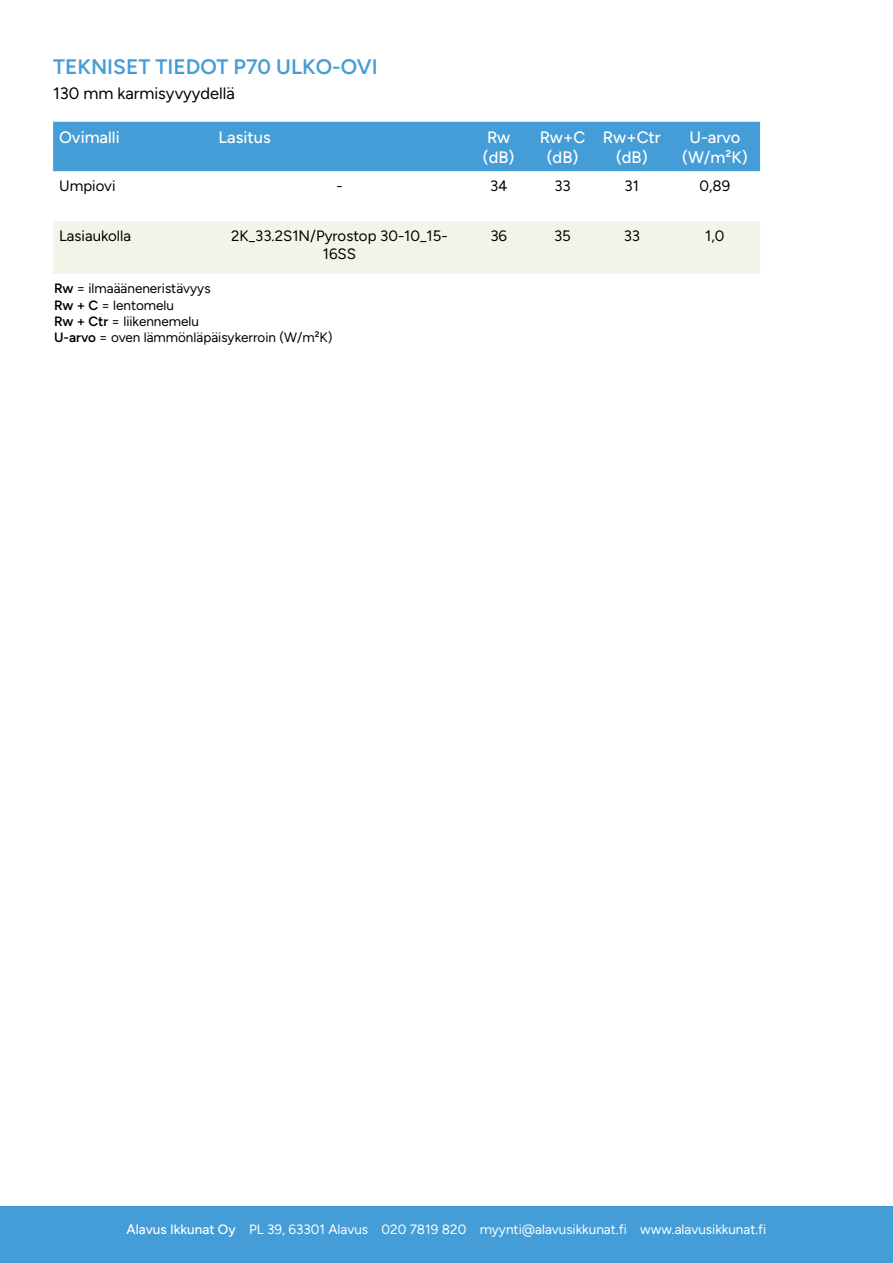
<style>
.page{position:relative;width:893px;height:1263px;background:#fff}
.page>*{position:absolute;margin:0;border:0;box-sizing:border-box;transform-origin:0 0}
.t1{font:600 21px "Figtree";color:#449dd7}
.t2{font:500 16.5px/19.8px "Figtree";color:#fff;text-align:center}
.t3{font:16.5px "Figtree";color:#000}
.t4{font:15px/18px "Figtree";color:#000;text-align:center}
.t5{font:13.5px/16.2px "Figtree";color:#000}
.t6{font:13.5px "Figtree";color:#fff}
.s1{font-weight:600}
.s2{font-weight:500}
</style>
<div class="page">
<div style="left:0;top:1206px;width:893px;height:57px;background:#449dd7"></div>
<div style="left:53px;top:122px;width:707px;height:49px;background:#449dd7"></div>
<div style="left:53px;top:221px;width:707px;height:53px;background:#f4f3e8"></div>
<h1 class="t1" style="left:53px;top:54px;width:326px">TEKNISET TIEDOT P70 ULKO-OVI</h1>
<p class="t3" style="left:53px;top:84px;width:183px">130 mm karmisyvyydellä</p>
<p class="t2" style="left:59px;top:128px;width:62px">Ovimalli</p>
<p class="t2" style="left:219px;top:128px;width:54px">Lasitus</p>
<p class="t2" style="left:483px;top:128px;width:33px;text-align:left">Rw (dB)</p>
<p class="t2" style="left:540px;top:128px;width:47px">Rw+C (dB)</p>
<p class="t2" style="left:603px;top:128px;width:59px">Rw+Ctr (dB)</p>
<p class="t2" style="left:682px;top:128px;width:67px">U-arvo (W/m²K)</p>
<p class="t4" style="left:59px;top:177px;width:58px">Umpiovi</p>
<p class="t4" style="left:336px;top:177px;width:8px">-</p>
<p class="t4" style="left:490px;top:177px;width:19px">34</p>
<p class="t4" style="left:554px;top:177px;width:18px">33</p>
<p class="t4" style="left:625px;top:177px;width:16px">31</p>
<p class="t4" style="left:699px;top:177px;width:32px">0,89</p>
<p class="t4" style="left:59px;top:227px;width:74px">Lasiaukolla</p>
<p class="t4" style="left:231px;top:227px;width:218px">2K_33.2S1N/Pyrostop 30-10_15-<br>16SS</p>
<p class="t4" style="left:490px;top:227px;width:18px">36</p>
<p class="t4" style="left:554px;top:227px;width:18px">35</p>
<p class="t4" style="left:624px;top:227px;width:18px">33</p>
<p class="t4" style="left:705px;top:227px;width:21px">1,0</p>
<p class="t5" style="left:54px;top:281px;width:280px"><span class="s1">Rw</span> = ilmaääneneristävyys<br><span class="s1">Rw + C</span> = lentomelu<br><span class="s1">Rw + Ctr</span> = liikennemelu<br><span class="s1">U-arvo</span> = oven lämmönläpäisykerroin (W/m²K)</p>
<p class="t6" style="left:127px;top:1221px;width:641px"><span class="s2">Alavus Ikkunat Oy</span> PL 39, 63301 Alavus 020 7819 820 myynti@alavusikkunat.fi www.alavusikkunat.fi</p>
</div>
